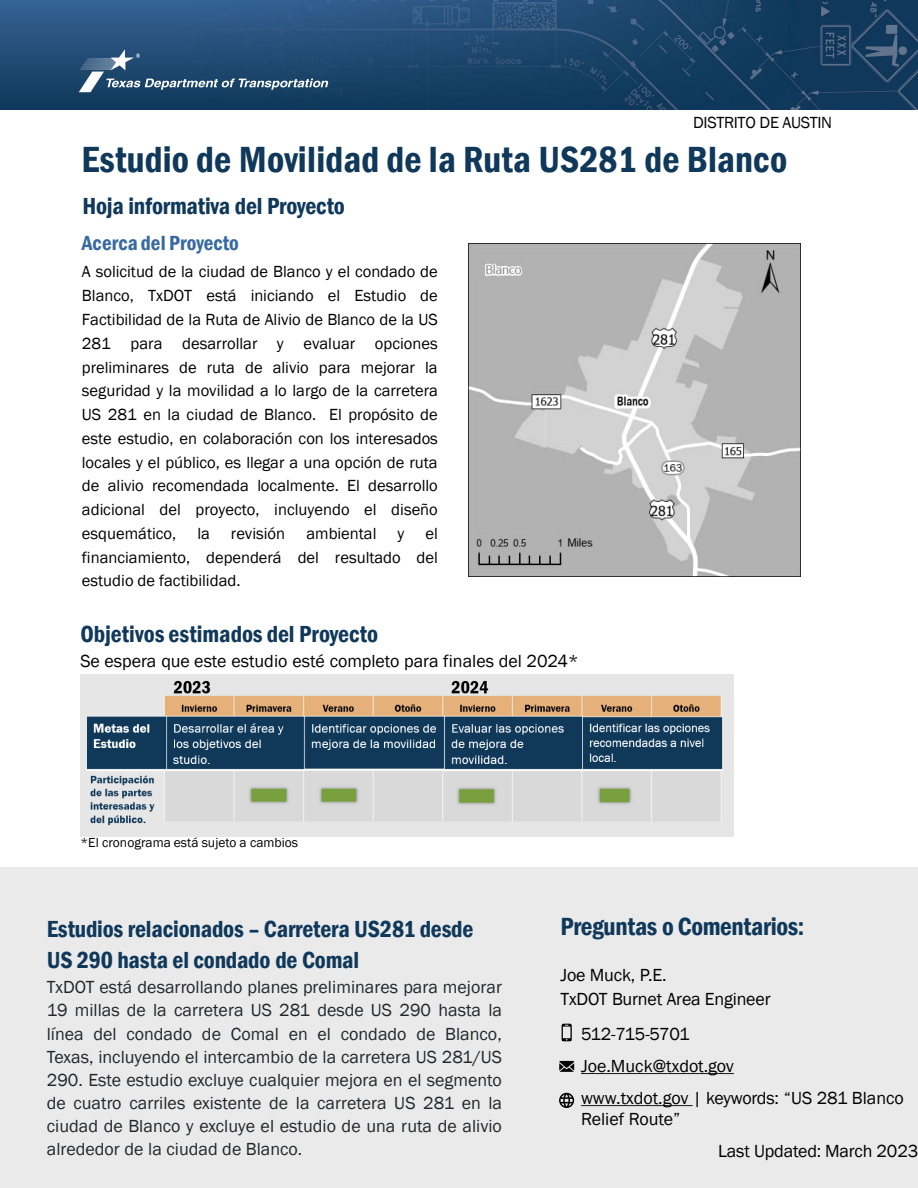
<style>
.page{position:relative;width:918px;height:1188px;background:#fff}
.page>*{position:absolute;margin:0;border:0;box-sizing:border-box;transform-origin:0 0}
.t1{font:600 condensed 37.5px "Franklin Gothic";letter-spacing:.005em;color:#0f385a}
.t2{font:600 condensed 25.5px "Franklin Gothic";letter-spacing:-.01em;color:#0f385a}
.t3{font:600 condensed 24px/30.9px "Franklin Gothic";letter-spacing:-.005em;color:#0f385a}
.t4{font:600 condensed 21px "Franklin Gothic";color:#386aa2}
.t5{font:18px/23.1px "Franklin Gothic";color:#22262a;text-align:justify}
.t6{font:18px/21.6px "Franklin Gothic";letter-spacing:-.005em;color:#000}
.t7{font:18px "Franklin Gothic";letter-spacing:-.045em;color:#000}
.t8{font:16.5px/23.7px "Franklin Gothic";color:#000;text-align:justify}
.t9{font:16.5px "Franklin Gothic";letter-spacing:-.02em;color:#000}
.t10{font:13.5px "Franklin Gothic";color:#000}
</style>
<div class="page">
<img style="left:0;top:0;width:918px;height:109px">
<div style="left:0;top:868px;width:918px;height:320px;background:#eaeaea"></div>
<svg style="left:581px;top:1073px;width:153px;height:1px"></svg>
<svg style="left:581px;top:1105px;width:112px;height:1px"></svg>
<svg style="left:79px;top:49px;width:249px;height:43px;background:#385d7f"></svg>
<svg style="left:562px;top:1024px;width:10px;height:17px"></svg>
<svg style="left:559px;top:1061px;width:15px;height:11px"></svg>
<svg style="left:559px;top:1093px;width:15px;height:15px"></svg>
<img style="left:468px;top:243px;width:333px;height:333px">
<img style="left:80px;top:674px;width:654px;height:162px">
<p class="t9" style="left:693px;top:113px;width:141px">DISTRITO DE AUSTIN</p>
<p class="t1" style="left:82px;top:135px;width:707px">Estudio de Movilidad de la Ruta US281 de Blanco</p>
<p class="t3" style="left:82px;top:190px;width:264px">Hoja informativa del Proyecto</p>
<p class="t4" style="left:82px;top:229px;width:159px">Acerca del Proyecto</p>
<p class="t8" style="left:82px;top:260px;width:358px">A solicitud de la ciudad de Blanco y el condado de Blanco, TxDOT está iniciando el Estudio de Factibilidad de la Ruta de Alivio de Blanco de la US 281 para desarrollar y evaluar opciones preliminares de ruta de alivio para mejorar la seguridad y la movilidad a lo largo de la carretera US 281 en la ciudad de Blanco. El propósito de este estudio, en colaboración con los interesados locales y el público, es llegar a una opción de ruta de alivio recomendada localmente. El desarrollo adicional del proyecto, incluyendo el diseño esquemático,</p>
<p class="t8" style="left:197px;top:522px;width:14px">la</p>
<p class="t8" style="left:231px;top:522px;width:56px">revisión</p>
<p class="t8" style="left:306px;top:522px;width:72px">ambiental</p>
<p class="t8" style="left:398px;top:522px;width:8px">y</p>
<p class="t8" style="left:82px;top:522px;width:358px;text-indent:344px">el financiamiento, dependerá del resultado del estudio de factibilidad.</p>
<p class="t3" style="left:80px;top:619px;width:299px">Objetivos estimados del Proyecto</p>
<p class="t6" style="left:80px;top:651px;width:500px">Se espera que este estudio esté completo para finales del 2024*</p>
<p class="t10" style="left:80px;top:835px;width:219px">*El cronograma está sujeto a cambios</p>
<p class="t3" style="left:47px;top:914px;width:428px">Estudios relacionados – Carretera US281 desde<br>US 290 hasta el condado de Comal</p>
<p class="t5" style="left:47px;top:976px;width:457px">TxDOT está desarrollando planes preliminares para mejorar 19 millas de la carretera US 281 desde US 290 hasta la línea del condado de Comal en el condado de Blanco, Texas, incluyendo el intercambio de la carretera US 281/US 290. Este estudio excluye cualquier mejora en el segmento de cuatro carriles existente de la carretera US 281 en la ciudad de Blanco y excluye el estudio de una ruta de alivio alrededor de la ciudad de Blanco.</p>
<p class="t2" style="left:561px;top:910px;width:245px">Preguntas o Comentarios:</p>
<p class="t6" style="left:561px;top:964px;width:108px">Joe Muck, P.E.</p>
<p class="t6" style="left:561px;top:989px;width:212px">TxDOT Burnet Area Engineer</p>
<p class="t7" style="left:581px;top:1022px;width:110px">512-715-5701</p>
<p class="t6" style="left:581px;top:1055px;width:154px">Joe.Muck@txdot.gov</p>
<p class="t6" style="left:581px;top:1087px;width:324px">www.txdot.gov | keywords: “US 281 Blanco<br>Relief Route”</p>
<p class="t6" style="left:718px;top:1141px;width:202px">Last Updated: March 2023</p>
</div>
